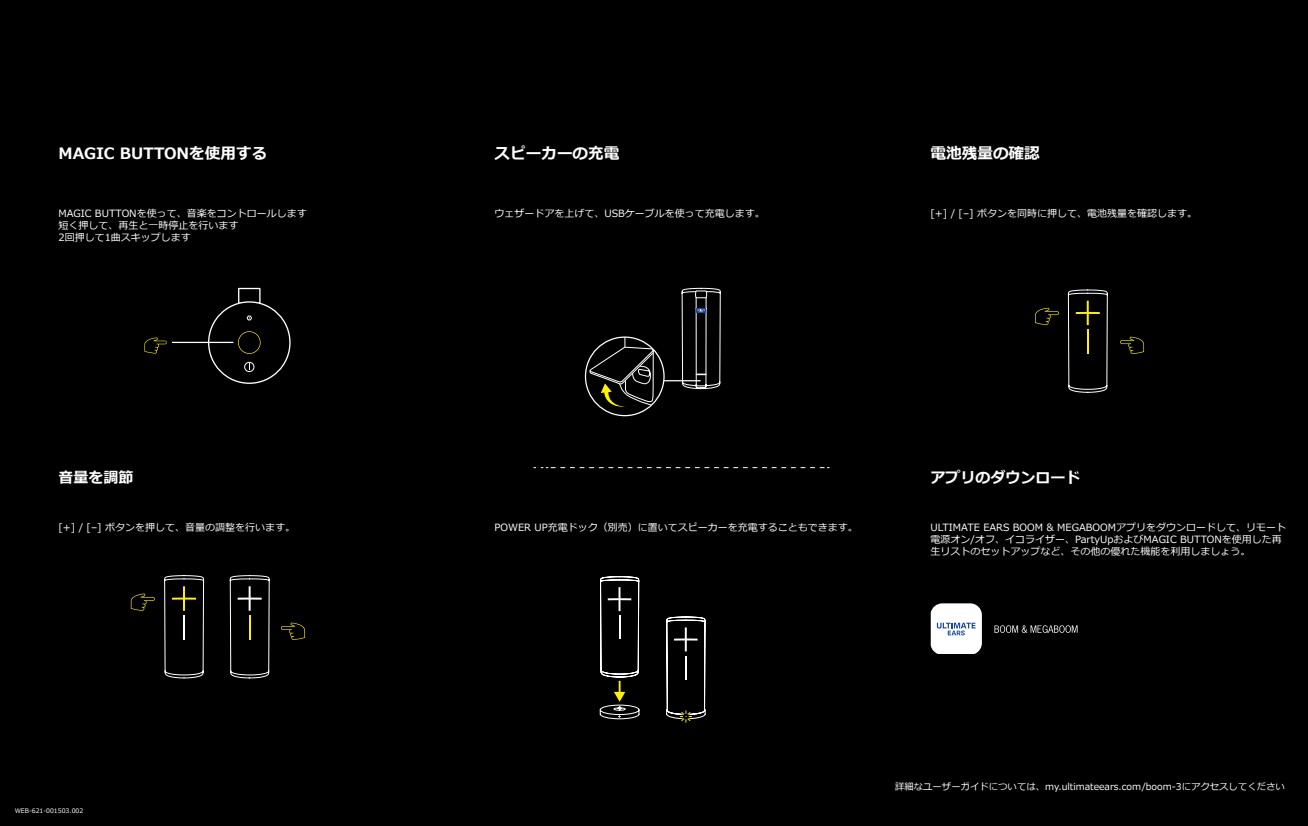
<style>
.page{position:relative;width:1308px;height:826px;background:#fff}
.page>*{position:absolute;margin:0;border:0;box-sizing:border-box;transform-origin:0 0}
.t1{font:700 15.62px "Meiryo";color:#fff}
.t2{font:700 15px "Meiryo";color:#fff}
.t3{font:10px/12px "Meiryo";color:#fff}
.t4{font:9.38px "Meiryo";color:#fff}
.t5{font:6.25px "Meiryo";color:#fff}
</style>
<div class="page">
<div style="left:0;top:0;width:1307px;height:826px;background:#000001"></div>
<div style="left:238px;top:288px;width:22px;height:16px;border:1px solid #fff"></div>
<div style="left:209px;top:302px;width:81px;height:81px;background:#000001;border-radius:50%"></div>
<div style="left:208px;top:301px;width:82px;height:83px;border:1px solid #fff;border-radius:50%"></div>
<div style="left:244px;top:362px;width:10px;height:10px;border:1px solid #fff;border-radius:50%"></div>
<svg style="left:247px;top:316px;width:4px;height:4px"></svg>
<svg style="left:238px;top:331px;width:22px;height:23px"></svg>
<svg style="left:144px;top:337px;width:23px;height:17px"></svg>
<hr style="left:172px;top:342px;width:61px;height:1px;background:#fff">
<svg style="left:131px;top:593px;width:24px;height:18px"></svg>
<svg style="left:281px;top:622px;width:24px;height:18px"></svg>
<svg style="left:164px;top:575px;width:40px;height:103px"></svg>
<hr style="left:183px;top:615px;width:2px;height:24px;background:#fff">
<svg style="left:230px;top:575px;width:40px;height:103px"></svg>
<hr style="left:249px;top:615px;width:2px;height:24px;background:#fff101">
<hr style="left:664px;top:380px;width:36px;height:1px;background:#fff">
<svg style="left:681px;top:288px;width:40px;height:101px"></svg>
<svg style="left:589px;top:337px;width:75px;height:78px"></svg>
<div style="left:585px;top:336px;width:79px;height:80px;border:1px solid #fff;border-radius:50%"></div>
<svg style="left:533px;top:467px;width:296px;height:1px"></svg>
<svg style="left:599px;top:576px;width:107px;height:147px"></svg>
<svg style="left:1120px;top:337px;width:24px;height:17px"></svg>
<svg style="left:1035px;top:308px;width:24px;height:17px"></svg>
<svg style="left:1067px;top:289px;width:41px;height:104px"></svg>
<hr style="left:1086px;top:329px;width:2px;height:24px;background:#fff101">
<svg style="left:930px;top:603px;width:52px;height:51px;background:#e1e4e9"></svg>
<svg style="left:994px;top:625px;width:83px;height:8px"></svg>
<p class="t1" style="left:58px;top:142px;width:210px">MAGIC BUTTONを使用する</p>
<p class="t1" style="left:494px;top:142px;width:126px">スピーカーの充電</p>
<p class="t1" style="left:930px;top:142px;width:111px">電池残量の確認</p>
<p class="t3" style="left:58px;top:208px;width:250px">MAGIC BUTTONを使って、音楽をコントロールします</p>
<p class="t3" style="left:58px;top:220px;width:182px">短く押して、再生と一時停止を行います</p>
<p class="t3" style="left:58px;top:232px;width:134px">2回押して1曲スキップします</p>
<p class="t3" style="left:494px;top:208px;width:272px">ウェザードアを上げて、USBケーブルを使って充電します。</p>
<p class="t3" style="left:930px;top:208px;width:268px">[+] / [–] ボタンを同時に押して、電池残量を確認します。</p>
<p class="t2" style="left:58px;top:467px;width:76px">音量を調節</p>
<p class="t3" style="left:58px;top:522px;width:238px">+[ ] / [–] ボタンを押して、音量の調整を行います。</p>
<p class="t3" style="left:494px;top:522px;width:365px">POWER UP充電ドック（別売）に置いてスピーカーを充電することもできます。</p>
<p class="t2" style="left:930px;top:467px;width:151px">アプリのダウンロード</p>
<p class="t3" style="left:930px;top:522px;width:357px">ULTIMATE EARS BOOM &amp; MEGABOOMアプリをダウンロードして、リモート</p>
<p class="t3" style="left:930px;top:534px;width:353px">電源オン/オフ、イコライザー、PartyUpおよびMAGIC BUTTONを使用した再生リストのセットアップなど、その他の優れた機能を利用しましょう。</p>
<p class="t4" style="left:895px;top:779px;width:391px">詳細なユーザーガイドについては、my.ultimateears.com/boom-3にアクセスしてください</p>
<p class="t5" style="left:15px;top:806px;width:70px">WEB-621-001503.002</p>
</div>
